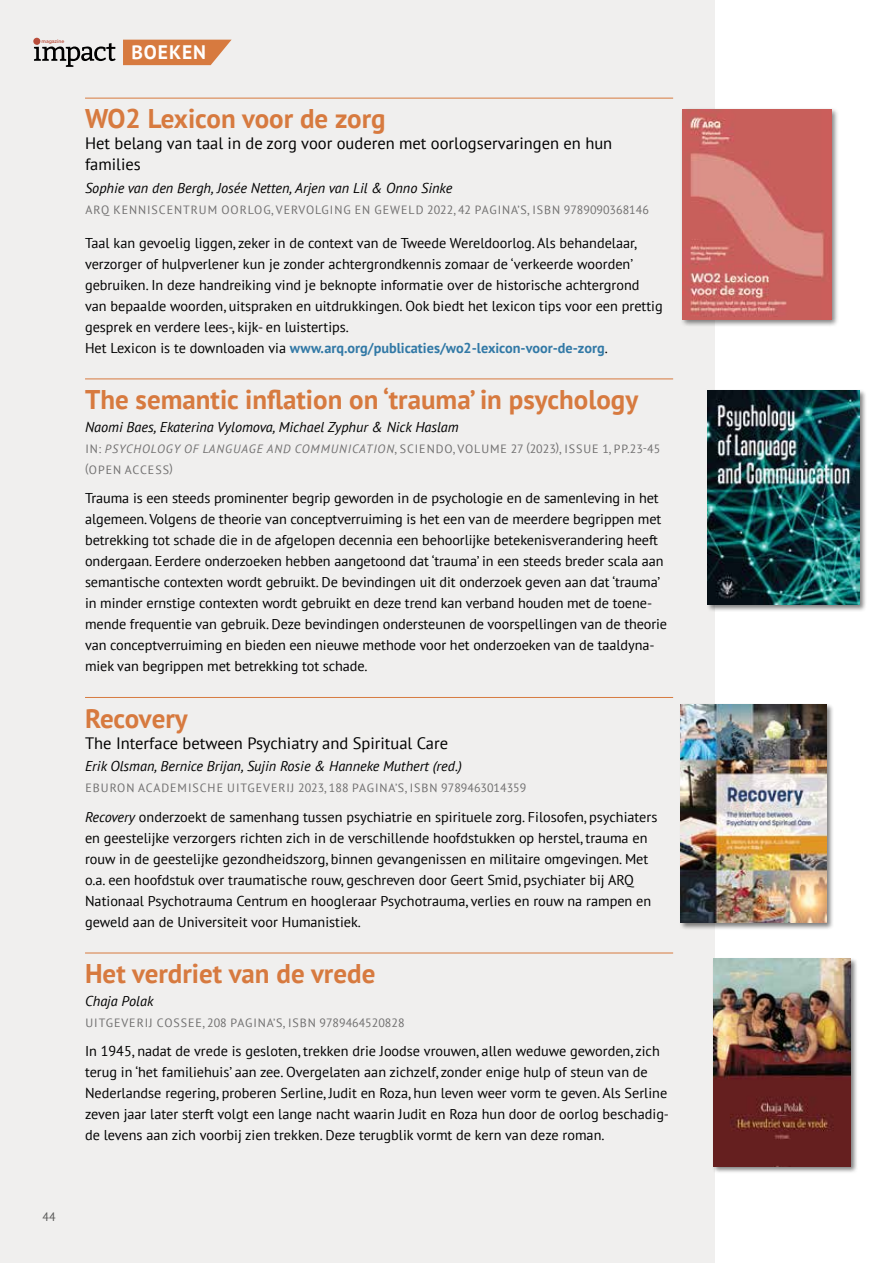
<style>
.page{position:relative;width:893px;height:1263px;background:#fff}
.page>*{position:absolute;margin:0;border:0;box-sizing:border-box;transform-origin:0 0}
.t1{font:700 27px "PT Sans";color:#d77a3f}
.t2{font:700 19.5px "PT Sans";letter-spacing:.05em;color:#fff}
.t3{font:16.5px/21px "PT Sans";color:#000}
.t4{font:14.25px/21px "PT Sans";color:#000}
.t5{font:italic 14.25px "PT Sans";color:#000}
.t6{font:12px/21px "PT Sans";letter-spacing:.08em;color:#706f6f}
.t7{font:12px "PT Sans";color:#575756}
.t8{font:500 4.8px "Gotham";letter-spacing:-.025em;color:#b94d3b}
.s1{font-weight:700;color:#3279a6}
.s2{font-style:italic}
</style>
<div class="page">
<div style="left:0;top:0;width:714px;height:1263px;background:#f0efee"></div>
<hr style="left:85px;top:98px;width:588px;height:1px;background:#d77a3f">
<hr style="left:85px;top:378px;width:588px;height:1px;background:#d77a3f">
<hr style="left:85px;top:697px;width:588px;height:1px;background:#d77a3f">
<hr style="left:85px;top:953px;width:588px;height:1px;background:#d77a3f">
<svg style="left:123px;top:40px;width:109px;height:25px;background:#d98550"></svg>
<svg style="left:34px;top:41px;width:82px;height:26px"></svg>
<div style="left:33px;top:38px;width:7px;height:7px;background:#b94d3b;border-radius:50%"></div>
<div style="left:680px;top:107px;width:160px;height:221px;background:#000;opacity:.5"></div>
<img style="left:682px;top:109px;width:149px;height:210px">
<div style="left:679px;top:703px;width:155px;height:227px;background:#000;opacity:.5"></div>
<img style="left:680px;top:704px;width:146px;height:219px">
<div style="left:707px;top:389px;width:159px;height:223px;background:#000;opacity:.5"></div>
<img style="left:708px;top:390px;width:151px;height:214px">
<div style="left:712px;top:957px;width:146px;height:216px;background:#000;opacity:.5"></div>
<img style="left:713px;top:959px;width:138px;height:207px">
<p class="t8" style="left:42px;top:38px;width:24px">magazine</p>
<h2 class="t2" style="left:131px;top:39px;width:76px">BOEKEN</h2>
<h1 class="t1" style="left:85px;top:101px;width:302px">WO2 Lexicon voor de zorg</h1>
<p class="t3" style="left:85px;top:133px;width:529px">Het belang van taal in de zorg voor ouderen met oorlogservaringen en hun families</p>
<p class="t5" style="left:85px;top:179px;width:369px">Sophie van den Bergh, Josée Netten, Arjen van Lil &amp; Onno Sinke</p>
<p class="t6" style="left:86px;top:199px;width:565px">ARQ KENNISCENTRUM OORLOG, VERVOLGING EN GEWELD 2022, 42 PAGINA’S, ISBN 9789090368146</p>
<p class="t4" style="left:85px;top:232px;width:579px">Taal kan gevoelig liggen, zeker in de context van de Tweede Wereldoorlog. Als behandelaar, verzorger of hulpverlener kun je zonder achtergrondkennis zomaar de ‘verkeerde woorden’ gebruiken. In deze handreiking vind je beknopte informatie over de historische achtergrond van bepaalde woorden, uitspraken en uitdrukkingen. Ook biedt het lexicon tips voor een prettig gesprek en verdere lees-, kijk- en luistertips.<br>Het Lexicon is te downloaden via <span class="s1">www.arq.org/publicaties/wo2-lexicon-voor-de-zorg</span>.</p>
<h1 class="t1" style="left:85px;top:382px;width:555px">The semantic inflation on ‘trauma’ in psychology</h1>
<p class="t5" style="left:85px;top:417px;width:375px">Naomi Baes, Ekaterina Vylomova, Michael Zyphur &amp; Nick Haslam</p>
<p class="t6" style="left:85px;top:438px;width:577px">IN: <span class="s2">PSYCHOLOGY OF LANGUAGE AND COMMUNICATION</span>, SCIENDO, VOLUME 27 (2023), ISSUE 1, PP.23-45 (OPEN ACCESS)</p>
<p class="t4" style="left:85px;top:487px;width:584px">Trauma is een steeds prominenter begrip geworden in de psychologie en de samenleving in het algemeen. Volgens de theorie van conceptverruiming is het een van de meerdere begrippen met betrekking tot schade die in de afgelopen decennia een behoorlijke betekenisverandering heeft ondergaan. Eerdere onderzoeken hebben aangetoond dat ‘trauma’ in een steeds breder scala aan semantische contexten wordt gebruikt. De bevindingen uit dit onderzoek geven aan dat ‘trauma’ in minder ernstige contexten wordt gebruikt en deze trend kan verband houden met de toene&shy;mende frequentie van gebruik. Deze bevindingen ondersteunen de voorspellingen van de theorie van conceptverruiming en bieden een nieuwe methode voor het onderzoeken van de taaldyna&shy;miek van begrippen met betrekking tot schade.</p>
<h1 class="t1" style="left:85px;top:700px;width:104px">Recovery</h1>
<p class="t3" style="left:85px;top:732px;width:365px">The Interface between Psychiatry and Spiritual Care</p>
<p class="t5" style="left:85px;top:757px;width:378px">Erik Olsman, Bernice Brijan, Sujin Rosie &amp; Hanneke Muthert (red.)</p>
<p class="t6" style="left:86px;top:777px;width:442px">EBURON ACADEMISCHE UITGEVERIJ 2023, 188 PAGINA’S, ISBN 9789463014359</p>
<p class="t4" style="left:85px;top:806px;width:574px"><span class="s2">Recovery</span> onderzoekt de samenhang tussen psychiatrie en spirituele zorg. Filosofen, psychiaters en geestelijke verzorgers richten zich in de verschillende hoofdstukken op herstel, trauma en rouw in de geestelijke gezondheidszorg, binnen gevangenissen en militaire omgevingen. Met o.a. een hoofdstuk over traumatische rouw, geschreven door Geert Smid, psychiater bij ARQ Nationaal Psychotrauma Centrum en hoogleraar Psychotrauma, verlies en rouw na rampen en geweld aan de Universiteit voor Humanistiek.</p>
<h1 class="t1" style="left:85px;top:956px;width:292px">Het verdriet van de vrede</h1>
<p class="t5" style="left:85px;top:991px;width:70px">Chaja Polak</p>
<p class="t6" style="left:86px;top:1012px;width:320px">UITGEVERIJ COSSEE, 208 PAGINA’S, ISBN 9789464520828</p>
<p class="t4" style="left:85px;top:1040px;width:586px">In 1945, nadat de vrede is gesloten, trekken drie Joodse vrouwen, allen weduwe geworden, zich terug in ‘het familiehuis’ aan zee. Overgelaten aan zichzelf, zonder enige hulp of steun van de Nederlandse regering, proberen Serline, Judit en Roza, hun leven weer vorm te geven. Als Serline zeven jaar later sterft volgt een lange nacht waarin Judit en Roza hun door de oorlog beschadig&shy;de levens aan zich voorbij zien trekken. Deze terugblik vormt de kern van deze roman.</p>
<p class="t7" style="left:43px;top:1209px;width:15px">44</p>
</div>
